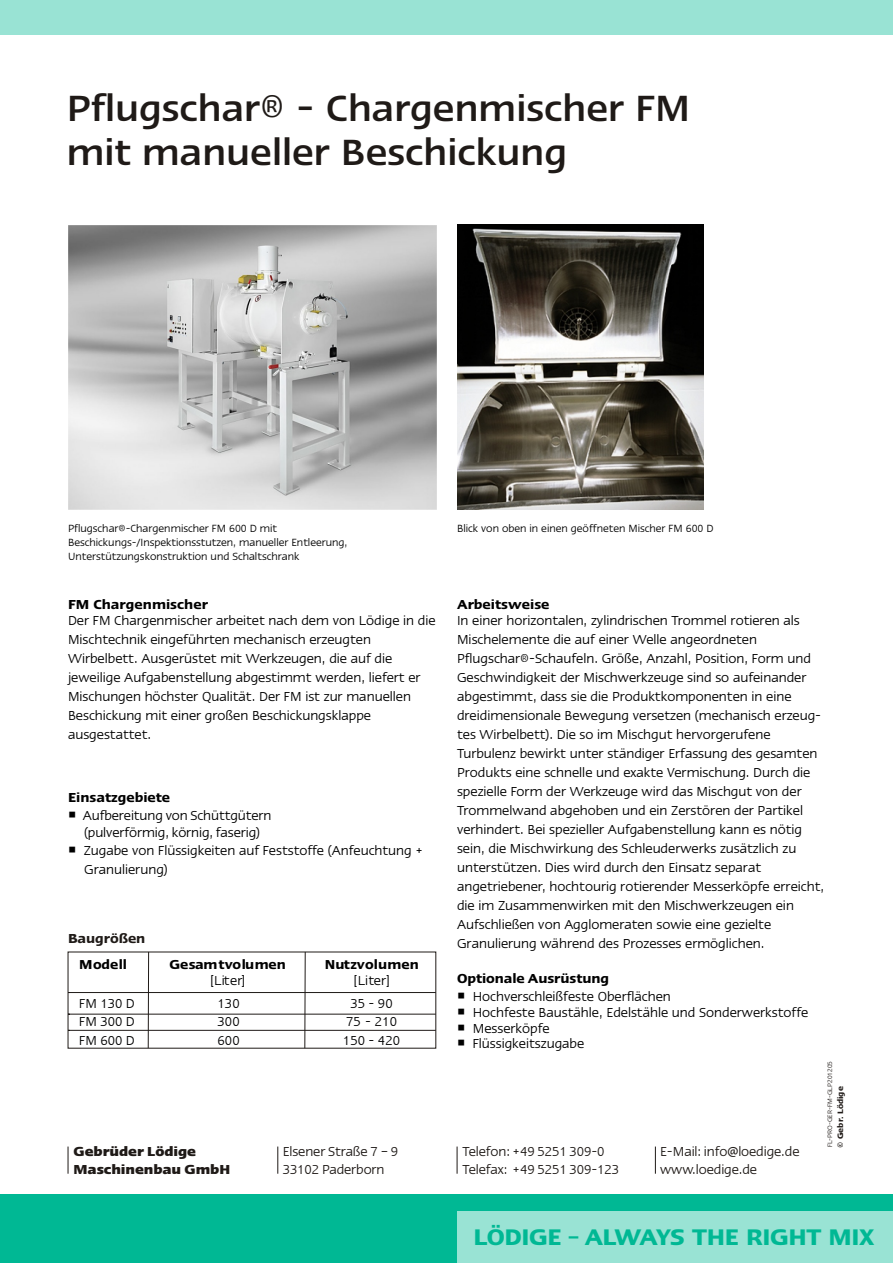
<style>
.page{position:relative;width:894px;height:1263px;background:#fff}
.page>*{position:absolute;margin:0;border:0;box-sizing:border-box;transform-origin:0 0}
.t1{font:500 42px/44px "LT Ergo";color:#1f1a17}
.t2{font:700 25.95px "LT Ergo";letter-spacing:-.015em;color:#00b894}
.t3{font:15px/19px "LT Ergo";color:#000}
.t4{font:15px/18px "LT Ergo";letter-spacing:-.005em;color:#1f1a17}
.t5{font:700 15px "LT Ergo";color:#000}
.t6{font:500 15px/18px "LT Ergo";letter-spacing:-.005em;color:#1f1a17}
.t7{font:700 15px "LT Ergo";letter-spacing:-.005em;color:#1f1a17}
.t8{font:12px/14px "LT Ergo";color:#000}
.t9{font:700 10.5px "LT Ergo";color:#1f1a17}
.t10{font:700 9px "LT Ergo";color:#1f1a17}
.t11{font:7.35px "LT Ergo";color:#1f1a17}
</style>
<div class="page">
<div style="left:0;top:1195px;width:893px;height:68px;background:#00b894"></div>
<div style="left:457px;top:1212px;width:436px;height:51px;background:#99e3d4"></div>
<svg style="left:68px;top:1147px;width:1px;height:27px"></svg>
<svg style="left:278px;top:1147px;width:1px;height:27px"></svg>
<svg style="left:457px;top:1147px;width:1px;height:27px"></svg>
<svg style="left:655px;top:1147px;width:1px;height:27px"></svg>
<div style="left:0;top:0;width:893px;height:34px;background:#99e3d4"></div>
<img style="left:457px;top:225px;width:246px;height:284px">
<hr style="left:148px;top:952px;width:1px;height:96px;background:#1f1a17">
<hr style="left:305px;top:952px;width:1px;height:96px;background:#1f1a17">
<hr style="left:68px;top:992px;width:368px;height:1px;background:#1f1a17">
<hr style="left:68px;top:1014px;width:368px;height:1px;background:#1f1a17">
<hr style="left:68px;top:1030px;width:368px;height:1px;background:#1f1a17">
<img style="left:68px;top:225px;width:368px;height:285px">
<h1 class="t1" style="left:67px;top:86px;width:625px">Pflugschar® - Chargenmischer FM mit manueller Beschickung</h1>
<p class="t8" style="left:68px;top:521px;width:281px">Pflugschar®-Chargenmischer FM 600 D mit<br>Beschickungs-/Inspektionsstutzen, manueller Entleerung,<br>Unterstützungskonstruktion und Schaltschrank</p>
<p class="t8" style="left:457px;top:521px;width:258px">Blick von oben in einen geöffneten Mischer FM 600 D</p>
<p class="t5" style="left:457px;top:596px;width:94px">Arbeitsweise</p>
<p class="t3" style="left:457px;top:611px;width:369px">In einer horizontalen, zylindrischen Trommel rotieren als Mischelemente die auf einer Welle angeordneten Pflugschar®-Schaufeln. Größe, Anzahl, Position, Form und Geschwindigkeit der Mischwerkzeuge sind so aufeinander abgestimmt, dass sie die Produktkomponenten in eine dreidimensionale Bewegung versetzen (mechanisch erzeug&shy;tes Wirbelbett). Die so im Mischgut hervorgerufene Turbulenz bewirkt unter ständiger Erfassung des gesamten Produkts eine schnelle und exakte Vermischung. Durch die spezielle Form der Werkzeuge wird das Mischgut von der Trommelwand abgehoben und ein Zerstören der Partikel verhindert. Bei spezieller Aufgabenstellung kann es nötig sein, die Mischwirkung des Schleuderwerks zusätzlich zu unterstützen. Dies wird durch den Einsatz separat angetriebener, hochtourig rotierender Messerköpfe erreicht, die im Zusammenwirken mit den Mischwerkzeugen ein Aufschließen von Agglomeraten sowie eine gezielte Granulierung während des Prozesses ermöglichen.</p>
<p class="t5" style="left:457px;top:971px;width:154px">Optionale Ausrüstung</p>
<p class="t3" style="left:457px;top:987px;width:215px">○ Hochverschleißfeste Oberflächen</p>
<p class="t3" style="left:457px;top:1002px;width:353px">○ Hochfeste Baustähle, Edelstähle und Sonderwerkstoffe</p>
<p class="t3" style="left:457px;top:1018px;width:94px">○ Messerköpfe</p>
<p class="t3" style="left:457px;top:1034px;width:129px">○ Flüssigkeitszugabe</p>
<p class="t5" style="left:68px;top:596px;width:141px">FM Chargenmischer</p>
<p class="t3" style="left:68px;top:610px;width:369px">Der FM Chargenmischer arbeitet nach dem von Lödige in die Mischtechnik eingeführten mechanisch erzeugten Wirbelbett. Ausgerüstet mit Werkzeugen, die auf die jeweilige Aufgabenstellung abgestimmt werden, liefert er Mischungen höchster Qualität. Der FM ist zur manuellen Beschickung mit einer großen Beschickungsklappe ausgestattet.</p>
<p class="t5" style="left:68px;top:789px;width:104px">Einsatzgebiete</p>
<p class="t3" style="left:68px;top:806px;width:205px;line-height:17.7px;text-align:center">○ Aufbereitung von Schüttgütern (pulverförmig, körnig, faserig)</p>
<p class="t3" style="left:84px;top:841px;width:340px;text-indent:-16px">○ Zugabe von Flüssigkeiten auf Feststoffe (Anfeuchtung +<br>Granulierung)</p>
<p class="t7" style="left:68px;top:931px;width:79px">Baugrößen</p>
<p class="t5" style="left:79px;top:957px;width:49px">Modell</p>
<p class="t5" style="left:170px;top:957px;width:118px">Gesamtvolumen</p>
<p class="t3" style="left:210px;top:971px;width:37px">[Liter]</p>
<p class="t5" style="left:325px;top:957px;width:96px">Nutzvolumen</p>
<p class="t3" style="left:354px;top:971px;width:38px">[Liter]</p>
<p class="t3" style="left:79px;top:993px;width:57px">FM 130 D</p>
<p class="t3" style="left:217px;top:993px;width:24px">130</p>
<p class="t3" style="left:350px;top:993px;width:44px">35 - 90</p>
<p class="t3" style="left:79px;top:1011px;width:57px">FM 300 D</p>
<p class="t3" style="left:217px;top:1011px;width:24px">300</p>
<p class="t3" style="left:346px;top:1011px;width:52px">75 - 210</p>
<p class="t3" style="left:79px;top:1031px;width:57px">FM 600 D</p>
<p class="t3" style="left:217px;top:1031px;width:24px">600</p>
<p class="t3" style="left:343px;top:1031px;width:59px">150 - 420</p>
<p class="t6" style="left:74px;top:1142px;width:158px">Gebrüder Lödige<br>Maschinenbau GmbH</p>
<p class="t4" style="left:463px;top:1142px;width:158px">Telefon: +49 5251 309-0<br>Telefax: +49 5251 309-123</p>
<p class="t4" style="left:283px;top:1142px;width:117px">Elsener Straße 7 – 9<br>33102 Paderborn</p>
<p class="t4" style="left:660px;top:1142px;width:141px">E-Mail: info@loedige.de www.loedige.de</p>
<p class="t11" style="left:826px;top:1147px;width:88px;rotate:-90deg">FL- RO-GER M-GLP2 1205</p>
<p class="t11" style="left:826px;top:1079px;width:5px;rotate:-90deg">0</p>
<p class="t10" style="left:836px;top:1139px;width:54px;rotate:-90deg">Gebr. Löd gi e</p>
<p class="t9" style="left:835px;top:1148px;width:8px;rotate:-90deg">©</p>
<p class="t11" style="left:826px;top:1110px;width:8px;rotate:-90deg">-F</p>
<p class="t11" style="left:826px;top:1138px;width:5px;rotate:-90deg">P</p>
<h2 class="t2" style="left:474px;top:1223px;width:402px">LÖDIGE – ALWAYS THE RIGHT MIX</h2>
</div>
